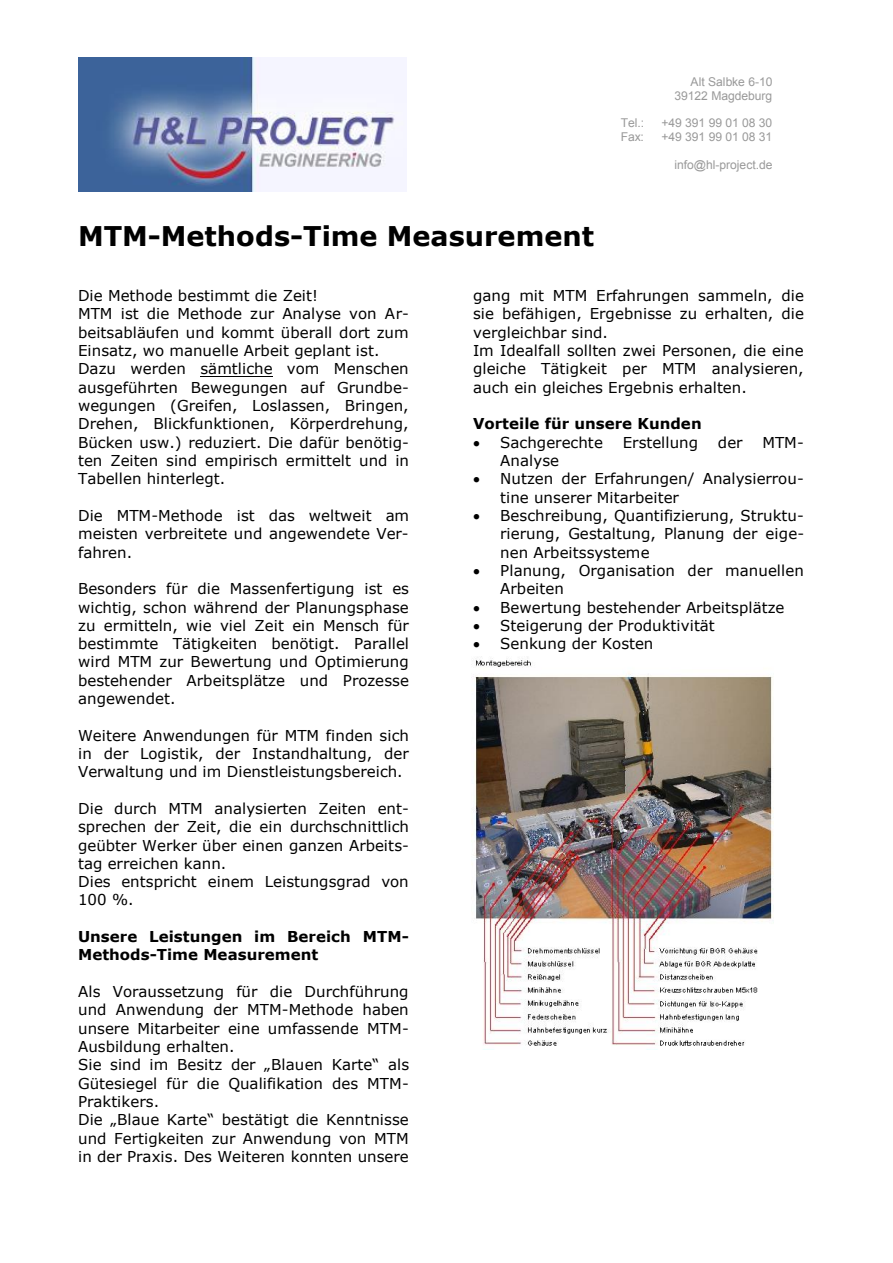
<style>
.page{position:relative;width:893px;height:1263px;background:#fff}
.page>*{position:absolute;margin:0;border:0;box-sizing:border-box;transform-origin:0 0}
.t1{font:700 27.15px "Verdana";color:#000}
.t2{font:15px/18.3px "Verdana";color:#000}
.t3{font:700 15px/18.3px "Verdana";color:#000}
.t4{font:12.15px/14px "Arial";letter-spacing:-.005em;color:#999;text-align:right}
</style>
<div class="page">
<img style="left:78px;top:57px;width:317px;height:134px">
<img style="left:471px;top:656px;width:302px;height:390px">
<hr style="left:200px;top:376px;width:73px;height:1px;background:#000">
<p class="t4" style="left:674px;top:75px;width:100px">Alt Salbke 6-10<br>39122 Magdeburg</p>
<p class="t1" style="left:78px;top:217px;width:517px">MTM-Methods-Time Measurement</p>
<p class="t4" style="left:621px;top:116px;width:25px">Tel.:</p>
<p class="t4" style="left:661px;top:116px;width:112px">+49 391 99 01 08 30</p>
<p class="t4" style="left:621px;top:130px;width:25px">Fax:</p>
<p class="t4" style="left:661px;top:130px;width:112px">+49 391 99 01 08 31</p>
<p class="t4" style="left:674px;top:158px;width:100px">info@hl-project.de</p>
<p class="t2" style="left:78px;top:286px;width:332px">Die Methode bestimmt die Zeit!<br>MTM ist die Methode zur Analyse von Ar&shy;beitsabläufen und kommt überall dort zum Einsatz, wo manuelle Arbeit geplant ist.<br>Dazu werden sämtliche vom Menschen ausgeführten Bewegungen auf Grundbe&shy;wegungen (Greifen, Loslassen, Bringen, Drehen, Blickfunktionen, Körperdrehung, Bücken usw.) reduziert. Die dafür benötig&shy;ten Zeiten sind empirisch ermittelt und in Tabellen hinterlegt.</p>
<p class="t2" style="left:78px;top:506px;width:332px;text-align:justify">Die MTM-Methode ist das weltweit am meisten verbreitete und angewendete Ver&shy;fahren.</p>
<p class="t2" style="left:78px;top:579px;width:332px;text-align:justify">Besonders für die Massenfertigung ist es wichtig, schon während der Planungsphase zu ermitteln, wie viel Zeit ein Mensch für bestimmte Tätigkeiten benötigt. Parallel wird MTM zur Bewertung und Optimierung bestehender Arbeitsplätze und Prozesse angewendet.</p>
<p class="t2" style="left:78px;top:726px;width:332px;text-align:justify">Weitere Anwendungen für MTM finden sich in der Logistik, der Instandhaltung, der Verwaltung und im Dienstleistungsbereich.</p>
<p class="t2" style="left:78px;top:799px;width:332px">Die durch MTM analysierten Zeiten ent&shy;sprechen der Zeit, die ein durchschnittlich geübter Werker über einen ganzen Arbeits&shy;tag erreichen kann.<br>Dies entspricht einem Leistungsgrad von<br>100 %.</p>
<p class="t3" style="left:78px;top:927px;width:332px">Unsere Leistungen im Bereich MTM-<br>Methods-Time Measurement</p>
<p class="t2" style="left:78px;top:982px;width:333px">Als Voraussetzung für die Durchführung und Anwendung der MTM-Methode haben unsere Mitarbeiter eine umfassende MTM-Ausbildung erhalten.<br>Sie sind im Besitz der „Blauen Karte“ als Gütesiegel für die Qualifikation des MTM-Praktikers.<br>Die „Blaue Karte“ bestätigt die Kenntnisse und Fertigkeiten zur Anwendung von MTM in der Praxis. Des Weiteren konnten unsere</p>
<p class="t2" style="left:473px;top:286px;width:333px">gang mit MTM Erfahrungen sammeln, die sie befähigen, Ergebnisse zu erhalten, die vergleichbar sind.<br>Im Idealfall sollten zwei Personen, die eine gleiche Tätigkeit per MTM analysieren, auch ein gleiches Ergebnis erhalten.</p>
<p class="t3" style="left:473px;top:414px;width:230px">Vorteile für unsere Kunden</p>
<p class="t2" style="left:473px;top:433px;width:131px">• Sachgerechte</p>
<p class="t2" style="left:623px;top:433px;width:77px">Erstellung</p>
<p class="t2" style="left:718px;top:433px;width:26px">der</p>
<p class="t2" style="left:762px;top:433px;width:43px">MTM-</p>
<p class="t2" style="left:500px;top:451px;width:60px">Analyse</p>
<p class="t2" style="left:500px;top:470px;width:305px;text-indent:-27px">• Nutzen der Erfahrungen/ Analysierrou&shy;tine unserer Mitarbeiter</p>
<p class="t2" style="left:500px;top:506px;width:305px;text-align:justify;text-indent:-27px">• Beschreibung, Quantifizierung, Struktu&shy;rierung, Gestaltung, Planung der eige&shy;nen Arbeitssysteme</p>
<p class="t2" style="left:500px;top:561px;width:305px;text-indent:-27px">• Planung, Organisation der manuellen<br>Arbeiten</p>
<p class="t2" style="left:473px;top:598px;width:313px">• Bewertung bestehender Arbeitsplätze</p>
<p class="t2" style="left:473px;top:616px;width:243px">• Steigerung der Produktivität</p>
<p class="t2" style="left:473px;top:634px;width:182px">• Senkung der Kosten</p>
</div>
